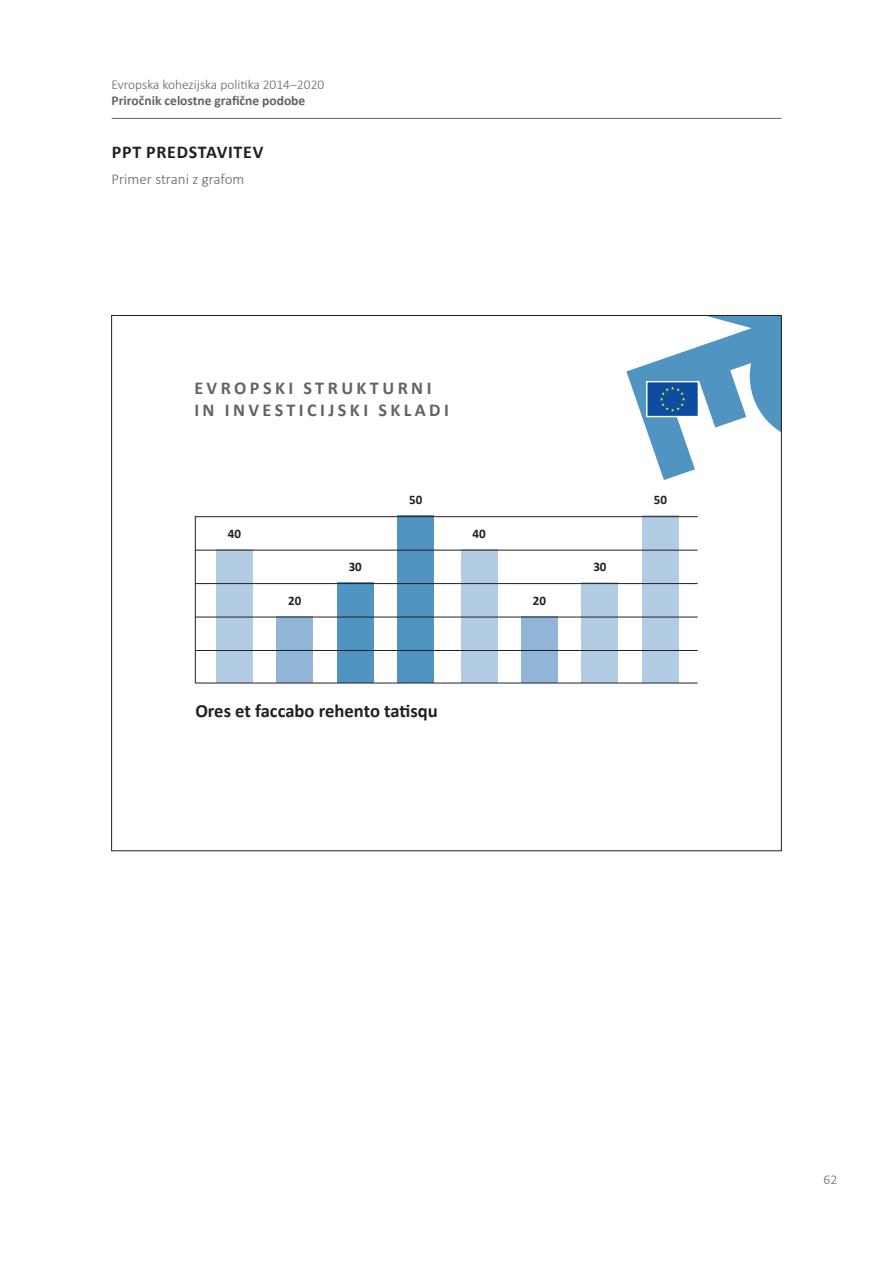
<style>
.page{position:relative;width:893px;height:1263px;background:#fff}
.page>*{position:absolute;margin:0;border:0;box-sizing:border-box;transform-origin:0 0}
.t1{font:700 18.6px "Calibri";color:#231f20}
.t2{font:700 18.15px/21.6px "Calibri";letter-spacing:.19em;color:#636366}
.t3{font:700 18px "Calibri";letter-spacing:.04em;color:#231f20}
.t4{font:300 15px "Calibri";color:#636366}
.t5{font:300 13.5px "Calibri";color:#636366}
.t6{font:700 13.5px "Calibri";color:#636366}
.t7{font:700 13.05px "Calibri";color:#231f20}
</style>
<div class="page">
<hr style="left:112px;top:118px;width:669px;height:1px;background:#636366">
<div style="left:216px;top:549px;width:37px;height:134px;background:#b2cce4"></div>
<div style="left:461px;top:549px;width:36px;height:134px;background:#b2cce4"></div>
<div style="left:277px;top:616px;width:36px;height:67px;background:#91b5d6"></div>
<div style="left:521px;top:616px;width:37px;height:67px;background:#91b5d6"></div>
<div style="left:337px;top:583px;width:36px;height:100px;background:#5094c2"></div>
<div style="left:582px;top:583px;width:36px;height:100px;background:#b2cce4"></div>
<div style="left:398px;top:516px;width:36px;height:167px;background:#5094c2"></div>
<div style="left:642px;top:516px;width:36px;height:167px;background:#b2cce4"></div>
<hr style="left:195px;top:516px;width:1px;height:167px;background:#231f20">
<hr style="left:195px;top:682px;width:503px;height:1px;background:#231f20">
<hr style="left:195px;top:650px;width:503px;height:1px;background:#231f20">
<hr style="left:195px;top:617px;width:503px;height:1px;background:#231f20">
<hr style="left:195px;top:583px;width:503px;height:1px;background:#231f20">
<hr style="left:195px;top:550px;width:503px;height:1px;background:#231f20">
<hr style="left:195px;top:516px;width:503px;height:1px;background:#231f20">
<svg style="left:626px;top:317px;width:153px;height:163px"></svg>
<p class="t5" style="left:112px;top:76px;width:214px">Evropska kohezijska politika 2014‒2020</p>
<p class="t6" style="left:112px;top:91px;width:195px">Priročnik celostne grafične podobe</p>
<p class="t3" style="left:112px;top:139px;width:153px">PPT PREDSTAVITEV</p>
<p class="t4" style="left:112px;top:170px;width:134px">Primer strani z grafom</p>
<p class="t2" style="left:194px;top:377px;width:256px">EVROPSKI STRUKTURNI<br>IN INVESTICIJSKI SKLADI</p>
<p class="t7" style="left:409px;top:491px;width:15px">50</p>
<p class="t7" style="left:654px;top:491px;width:15px">50</p>
<p class="t7" style="left:228px;top:524px;width:15px">40</p>
<p class="t7" style="left:472px;top:524px;width:15px">40</p>
<p class="t7" style="left:349px;top:558px;width:15px">30</p>
<p class="t7" style="left:593px;top:558px;width:15px">30</p>
<p class="t7" style="left:288px;top:591px;width:15px">20</p>
<p class="t7" style="left:533px;top:591px;width:15px">20</p>
<p class="t1" style="left:195px;top:698px;width:244px">Ores et faccabo rehento tatisqu</p>
<p class="t5" style="left:823px;top:1171px;width:15px">62</p>
</div>
